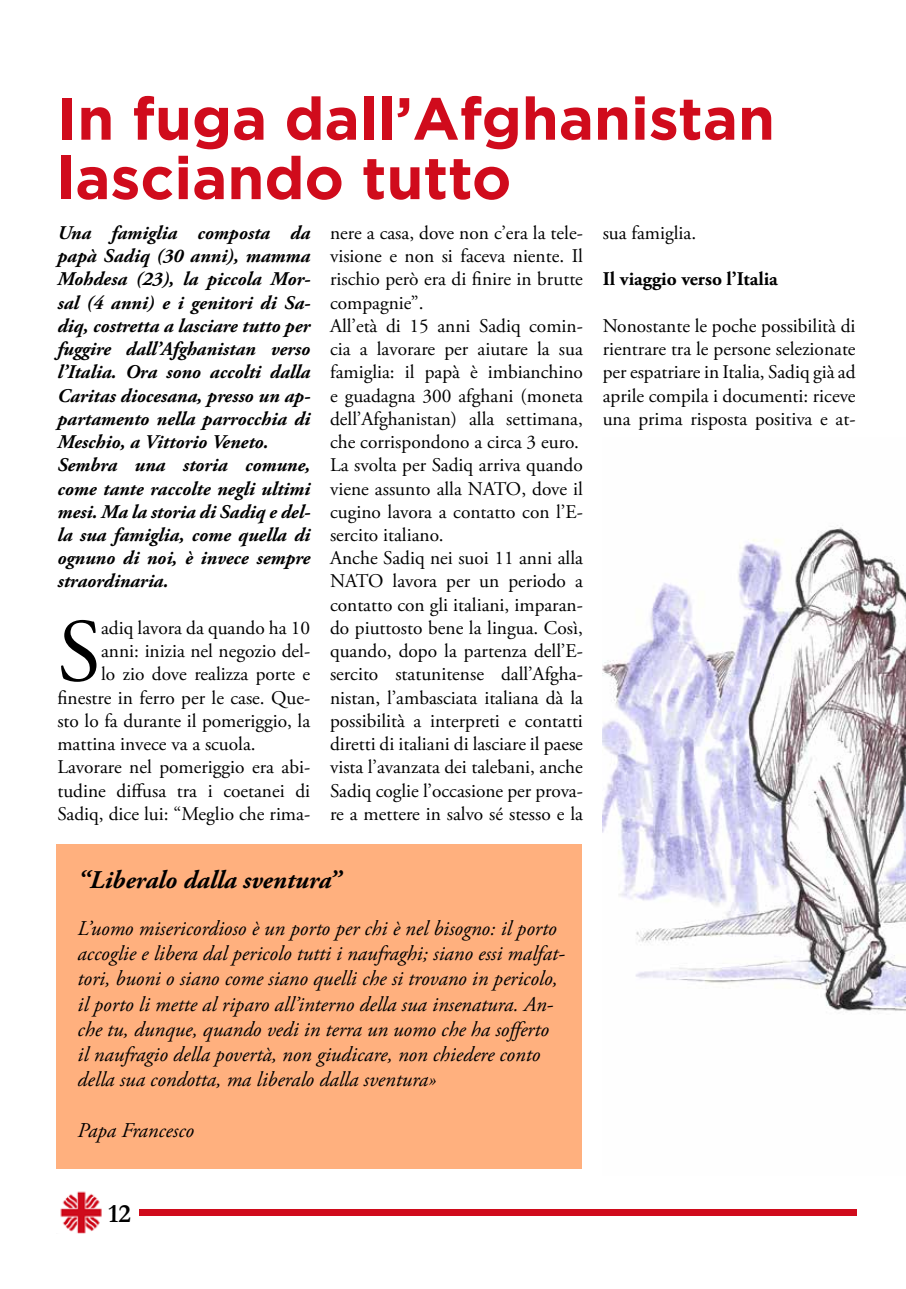
<style>
.page{position:relative;width:906px;height:1289px;background:#fff}
.page>*{position:absolute;margin:0;border:0;box-sizing:border-box;transform-origin:0 0}
.t1{font:89.4px "Adobe Garamond Pro";color:#000}
.t2{font:700 59.4px/59.4px "Gotham";color:#d00b1c}
.t3{font:700 26.4px "Garamond";color:#000}
.t4{font:italic 700 25.5px "Adobe Garamond Pro";color:#000}
.t5{font:italic 21px/25.2px "Adobe Garamond Pro";color:#000}
.t6{font:19.35px/23.2px "Adobe Garamond Pro";color:#000}
.t7{font:italic 700 19.35px/23.2px "Adobe Garamond Pro";color:#000}
.t8{font:700 19.35px "Adobe Garamond Pro";color:#000}
</style>
<div class="page">
<img style="left:60px;top:1191px;width:42px;height:42px">
<div style="left:139px;top:1209px;width:717px;height:7px;background:#d00b1c"></div>
<img style="left:603px;top:525px;width:303px;height:486px">
<div style="left:56px;top:844px;width:526px;height:325px;background:#ffb07e"></div>
<h2 class="t2" style="left:57px;top:89px;width:719px">In fuga dall’Afghanistan lasciando tutto</h2>
<p class="t7" style="left:57px;top:222px;width:254px">Una famiglia composta da papà Sadiq (30 anni), mamma<br>Mohdesa (23), la piccola Mor&shy;sal (4 anni) e i genitori di Sa&shy;diq, costretta a lasciare tutto per fuggire dall’Afghanistan verso l’Italia. Ora sono accolti dalla<br>Caritas diocesana, presso un ap&shy;partamento nella parrocchia di<br>Meschio, a Vittorio Veneto.<br>Sembra una storia comune, come tante raccolte negli ultimi mesi. Ma la storia di Sadiq e del&shy;la sua famiglia, come quella di ognuno di noi, è invece sempre straordinaria.</p>
<h1 class="t1" style="left:57px;top:598px;width:45px">S</h1>
<p class="t6" style="left:101px;top:617px;width:211px">adiq lavora da quando ha 10</p>
<p class="t6" style="left:330px;top:222px;width:254px">nere a casa, dove non c’era la tele&shy;visione e non si faceva niente. Il rischio però era di finire in brutte compagnie”.<br>All’età di 15 anni Sadiq comin&shy;cia a lavorare per aiutare la sua famiglia: il papà è imbianchino e guadagna 300 afghani (moneta dell’Afghanistan) alla settimana, che corrispondono a circa 3 euro.<br>La svolta per Sadiq arriva quando viene assunto alla NATO, dove il cugino lavora a contatto con l’E&shy;sercito italiano.<br>Anche Sadiq nei suoi 11 anni alla<br>NATO lavora per un periodo a contatto con gli italiani, imparan&shy;do piuttosto bene la lingua. Così, quando, dopo la partenza dell’E&shy;sercito statunitense dall’Afgha&shy;nistan, l’ambasciata italiana dà la possibilità a interpreti e contatti diretti di italiani di lasciare il paese vista l’avanzata dei talebani, anche<br>Sadiq coglie l’occasione per prova&shy;re a mettere in salvo sé stesso e la</p>
<p class="t6" style="left:603px;top:222px;width:95px">sua famiglia.</p>
<p class="t8" style="left:603px;top:268px;width:177px">Il viaggio verso l’Italia</p>
<p class="t6" style="left:603px;top:315px;width:254px;text-align:justify">Nonostante le poche possibilità di rientrare tra le persone selezionate per espatriare in Italia, Sadiq già ad aprile compila i documenti: riceve una prima risposta positiva e at-</p>
<p class="t6" style="left:101px;top:640px;width:211px">anni: inizia nel negozio del-</p>
<p class="t6" style="left:101px;top:663px;width:211px">lo zio dove realizza porte e</p>
<p class="t6" style="left:57px;top:686px;width:254px">finestre in ferro per le case. Que-</p>
<p class="t6" style="left:57px;top:709px;width:254px">sto lo fa durante il pomeriggio, la</p>
<p class="t6" style="left:57px;top:733px;width:200px">mattina invece va a scuola.</p>
<p class="t6" style="left:57px;top:756px;width:254px">Lavorare nel pomeriggio era abi-</p>
<p class="t6" style="left:57px;top:779px;width:254px">tudine diffusa tra i coetanei di</p>
<p class="t6" style="left:57px;top:802px;width:254px">Sadiq, dice lui: “Meglio che rima-</p>
<h3 class="t4" style="left:78px;top:865px;width:265px">“Liberalo dalla sventura”</h3>
<p class="t5" style="left:78px;top:916px;width:489px">L’uomo misericordioso è un porto per chi è nel bisogno: il porto accoglie e libera dal pericolo tutti i naufraghi; siano essi malfat&shy;tori, buoni o siano come siano quelli che si trovano in pericolo, il porto li mette al riparo all’interno della sua insenatura. An&shy;che tu, dunque, quando vedi in terra un uomo che ha sofferto il naufragio della povertà, non giudicare, non chiedere conto della sua condotta, ma liberalo dalla sventura»</p>
<p class="t5" style="left:78px;top:1117px;width:118px">Papa Francesco</p>
<h3 class="t3" style="left:108px;top:1195px;width:24px">12</h3>
</div>
